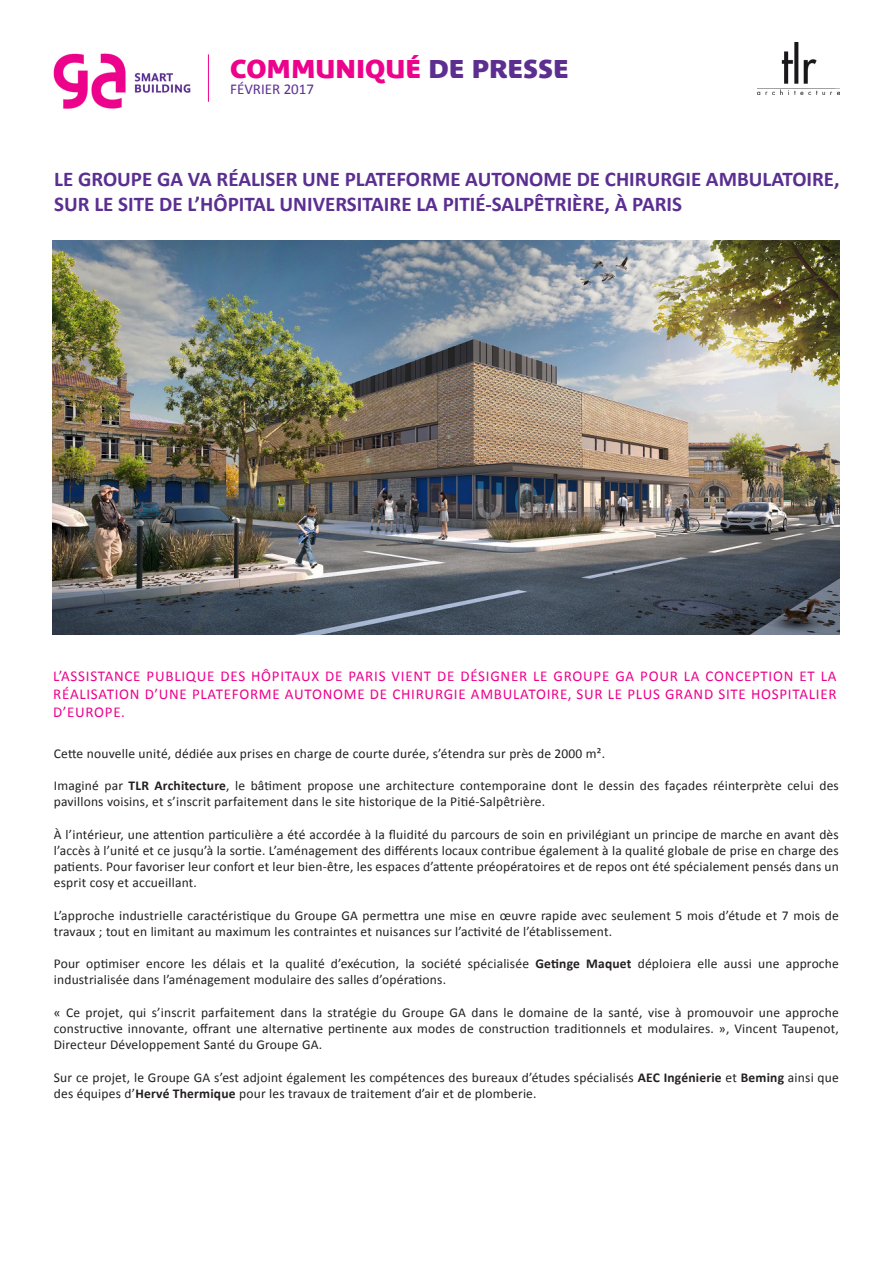
<style>
.page{position:relative;width:893px;height:1263px;background:#fff}
.page>*{position:absolute;margin:0;border:0;box-sizing:border-box;transform-origin:0 0}
.t1{font:25.5px "Parisine Plus Std Sombre";color:#ed028c}
.t2{font:700 21px/25.2px "Calibri";color:#5b2e91}
.t3{font:15px/18px "Calibri";letter-spacing:.05em;color:#ed028c;text-align:justify}
.Data{font:15px "Calibri";color:#5b2e91}
.t4{font:13.5px/16.2px "Calibri";letter-spacing:.015em;color:#231f20}
.s1{color:#5c2e8f}
.s2{font-weight:700}
</style>
<div class="page">
<img style="left:53px;top:53px;width:155px;height:56px">
<hr style="left:208px;top:54px;width:1px;height:48px;background:#ed028c">
<img style="left:53px;top:241px;width:787px;height:393px">
<img style="left:757px;top:42px;width:83px;height:53px">
<p class="t1" style="left:230px;top:54px;width:340px">COMMUNIQUÉ <span class="s1">DE PRESSE</span></p>
<p class="Data" style="left:230px;top:80px;width:85px">FÉVRIER 2017</p>
<p class="t2" style="left:54px;top:166px;width:787px">LE GROUPE GA VA RÉALISER UNE PLATEFORME AUTONOME DE CHIRURGIE AMBULATOIRE,<br>SUR LE SITE DE L’HÔPITAL UNIVERSITAIRE LA PITIÉ-SALPÊTRIÈRE, À PARIS</p>
<p class="t3" style="left:53px;top:667px;width:785px">L’ASSISTANCE PUBLIQUE DES HÔPITAUX DE PARIS VIENT DE DÉSIGNER LE GROUPE GA POUR LA CONCEPTION ET LA RÉALISATION D’UNE PLATEFORME AUTONOME DE CHIRURGIE AMBULATOIRE, SUR LE PLUS GRAND SITE HOSPITALIER D’EUROPE.</p>
<p class="t4" style="left:54px;top:745px;width:553px">Cette nouvelle unité, dédiée aux prises en charge de courte durée, s’étendra sur près de 2000 m².</p>
<p class="t4" style="left:54px;top:777px;width:787px">Imaginé par <span class="s2">TLR Architecture</span>, le bâtiment propose une architecture contemporaine dont le dessin des façades réinterprète celui des pavillons voisins, et s’inscrit parfaitement dans le site historique de la Pitié-Salpêtrière.</p>
<p class="t4" style="left:54px;top:826px;width:787px;text-align:justify">À l’intérieur, une attention particulière a été accordée à la fluidité du parcours de soin en privilégiant un principe de marche en avant dès l’accès à l’unité et ce jusqu’à la sortie. L’aménagement des différents locaux contribue également à la qualité globale de prise en charge des patients. Pour favoriser leur confort et leur bien-être, les espaces d’attente préopératoires et de repos ont été spécialement pensés dans un esprit cosy et accueillant.</p>
<p class="t4" style="left:54px;top:907px;width:787px">L’approche industrielle caractéristique du Groupe GA permettra une mise en œuvre rapide avec seulement 5 mois d’étude et 7 mois de travaux ; tout en limitant au maximum les contraintes et nuisances sur l’activité de l’établissement.</p>
<p class="t4" style="left:54px;top:955px;width:787px">Pour optimiser encore les délais et la qualité d’exécution, la société spécialisée <span class="s2">Getinge Maquet</span> déploiera elle aussi une approche industrialisée dans l’aménagement modulaire des salles d’opérations.</p>
<p class="t4" style="left:54px;top:1004px;width:786px;text-align:justify">« Ce projet, qui s’inscrit parfaitement dans la stratégie du Groupe GA dans le domaine de la santé, vise à promouvoir une approche constructive innovante, offrant une alternative pertinente aux modes de construction traditionnels et modulaires. », Vincent Taupenot, Directeur Développement Santé du Groupe GA.</p>
<p class="t4" style="left:54px;top:1069px;width:787px">Sur ce projet, le Groupe GA s’est adjoint également les compétences des bureaux d’études spécialisés <span class="s2">AEC Ingénierie</span> et <span class="s2">Beming</span> ainsi que des équipes d’<span class="s2">Hervé Thermique</span> pour les travaux de traitement d’air et de plomberie.</p>
</div>
